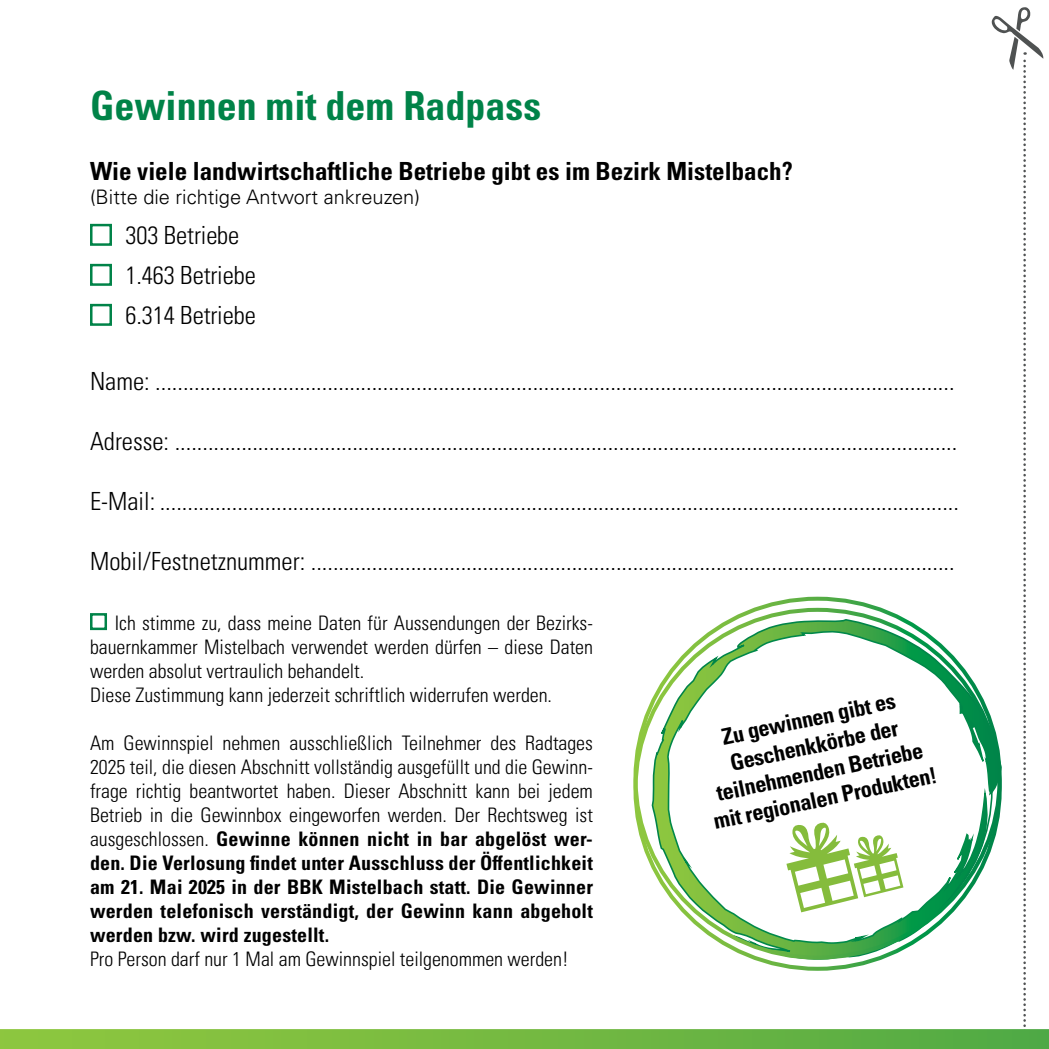
<style>
.page{position:relative;width:1049px;height:1049px;background:#fff}
.page>*{position:absolute;margin:0;border:0;box-sizing:border-box;transform-origin:0 0}
.t1{font:700 condensed 40px "Univers LT Pro";color:#008348}
.t2{font:300 condensed 25px/40px "Univers LT Pro";color:#000}
.t3{font:700 condensed 25px "Univers LT Pro";color:#000}
.t4{font:700 condensed 22.5px/27px "Univers LT Pro";color:#000;text-align:center}
.t5{font:300 condensed 20px/24px "Univers LT Pro";color:#000}
.t6{font:300 20px "Univers LT Pro 45";color:#000}
.s1{font-weight:700}
</style>
<div class="page">
<div style="left:90px;top:224px;width:22px;height:22px;border:2px solid #008348"></div>
<div style="left:90px;top:264px;width:22px;height:22px;border:2px solid #008348"></div>
<div style="left:90px;top:304px;width:22px;height:22px;border:2px solid #008348"></div>
<div style="left:90px;top:613px;width:17px;height:17px;border:2px solid #008348"></div>
<svg style="left:638px;top:618px;width:353px;height:342px"></svg>
<svg style="left:786px;top:822px;width:117px;height:90px"></svg>
<svg style="left:991px;top:7px;width:52px;height:1020px"></svg>
<div style="left:0;top:1029px;width:1049px;height:20px;background:linear-gradient(to right,#92c83e,#52aa45)"></div>
<h1 class="t1" style="left:90px;top:81px;width:453px">Gewinnen mit dem Radpass</h1>
<p class="t3" style="left:90px;top:156px;width:704px">Wie viele landwirtschaftliche Betriebe gibt es im Bezirk Mistelbach?</p>
<p class="t6" style="left:90px;top:184px;width:331px">(Bitte die richtige Antwort ankreuzen)</p>
<p class="t2" style="left:126px;top:214px;width:132px">303 Betriebe<br>1.463 Betriebe<br>6.314 Betriebe</p>
<p class="t2" style="left:90px;top:360px;width:866px">Name: ................................................................................................................................................</p>
<p class="t2" style="left:90px;top:420px;width:869px">Adresse: .............................................................................................................................................</p>
<p class="t2" style="left:90px;top:480px;width:870px">E-Mail: ................................................................................................................................................</p>
<p class="t2" style="left:90px;top:540px;width:866px">Mobil/Festnetznummer: ....................................................................................................................</p>
<p class="t5" style="left:90px;top:610px;width:504px;text-indent:25px">Ich stimme zu, dass meine Daten für Aussendungen der Bezirks&shy;bauernkammer Mistelbach verwendet werden dürfen – diese Daten werden absolut vertraulich behandelt.<br>Diese Zustimmung kann jederzeit schriftlich widerrufen werden.</p>
<p class="t5" style="left:90px;top:730px;width:504px;text-align:justify">Am Gewinnspiel nehmen ausschließlich Teilnehmer des Radtages 2025 teil, die diesen Abschnitt vollständig ausgefüllt und die Gewinn&shy;frage richtig beantwortet haben. Dieser Abschnitt kann bei jedem Betrieb in die Gewinnbox eingeworfen werden. Der Rechtsweg ist ausgeschlossen. <span class="s1">Gewinne können nicht in bar abgelöst wer&shy;den. Die Verlosung findet unter Ausschluss der Öffentlichkeit am 21. Mai 2025 in der BBK Mistelbach statt. Die Gewinner werden telefonisch verständigt, der Gewinn kann abgeholt werden bzw. wird zugestellt.</span></p>
<p class="t5" style="left:90px;top:946px;width:480px">Pro Person darf nur 1 Mal am Gewinnspiel teilgenommen werden!</p>
<p class="t4" style="left:694px;top:729px;width:229px;rotate:-12deg">Zu gewinnen gibt es<br>Geschenkkörbe der teilnehmenden Betriebe mit regionalen Produkten!</p>
</div>
